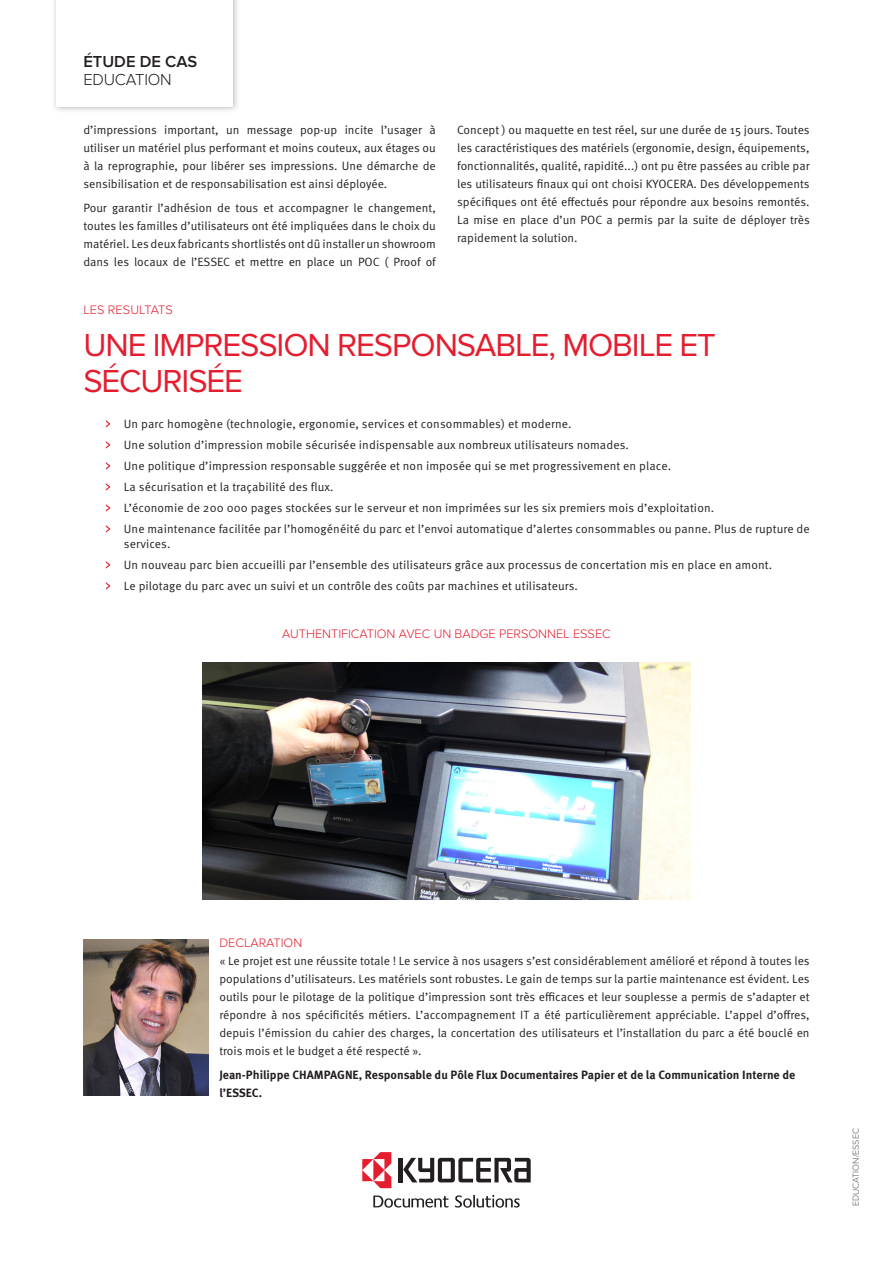
<style>
.page{position:relative;width:893px;height:1263px;background:#fff}
.page>*{position:absolute;margin:0;border:0;box-sizing:border-box;transform-origin:0 0}
.t1{font:33px/36px "Proxima Nova";letter-spacing:-.035em;color:#e41d2f}
.t2{font:600 16.5px "Proxima Nova";color:#231f20}
.t3{font:300 16.5px "Proxima Nova";letter-spacing:-.01em;color:#231f20}
.t4{font:300 12.75px "Proxima Nova";color:#e41d2f}
.text{font:12px/18px "Meta Pro Norm";color:#231f20;text-align:justify}
.text_bullet_points{font:12px/15px "Meta Pro Norm";letter-spacing:.01em;color:#231f20}
.t5{font:700 12px/18px "Meta Pro";color:#231f20}
.code_fiche{font:300 9px "Proxima Nova";color:#57585a}
</style>
<div class="page">
<img style="left:203px;top:663px;width:487px;height:236px">
<div style="left:51px;top:0;width:189px;height:113px;background:#231f20;opacity:.3"></div>
<div style="left:56px;top:0;width:176px;height:107px;background:#fff"></div>
<hr style="left:399px;top:1158px;width:4px;height:24px;background:#231f20">
<svg style="left:403px;top:1158px;width:128px;height:24px"></svg>
<svg style="left:455px;top:1195px;width:65px;height:13px"></svg>
<svg style="left:373px;top:1195px;width:75px;height:13px"></svg>
<svg style="left:362px;top:1152px;width:29px;height:36px"></svg>
<svg style="left:106px;top:420px;width:4px;height:8px"></svg>
<svg style="left:106px;top:441px;width:4px;height:8px"></svg>
<svg style="left:106px;top:462px;width:4px;height:8px"></svg>
<svg style="left:106px;top:483px;width:4px;height:8px"></svg>
<svg style="left:106px;top:504px;width:4px;height:8px"></svg>
<svg style="left:106px;top:525px;width:4px;height:8px"></svg>
<svg style="left:106px;top:561px;width:4px;height:8px"></svg>
<svg style="left:106px;top:582px;width:4px;height:8px"></svg>
<img style="left:83px;top:939px;width:125px;height:156px">
<p class="t2" style="left:83px;top:52px;width:115px">ÉTUDE DE CAS</p>
<p class="t3" style="left:83px;top:70px;width:90px">EDUCATION</p>
<p class="text" style="left:83px;top:120px;width:354px">d’impressions important, un message pop-up incite l’usager à utiliser un matériel plus performant et moins couteux, aux étages ou à la reprographie, pour libérer ses impressions. Une démarche de sensibilisation et de responsabilisation est ainsi déployée.</p>
<p class="text" style="left:83px;top:198px;width:354px">Pour garantir l’adhésion de tous et accompagner le changement, toutes les familles d’utilisateurs ont été impliquées dans le choix du matériel. Les deux fabricants shortlistés ont dû installer un showroom dans les locaux de l’ESSEC et mettre en place un POC ( Proof of</p>
<p class="text" style="left:457px;top:120px;width:354px">Concept ) ou maquette en test réel, sur une durée de 15 jours. Toutes les caractéristiques des matériels (ergonomie, design, équipements, fonctionnalités, qualité, rapidité...) ont pu être passées au crible par les utilisateurs finaux qui ont choisi KYOCERA. Des développements spécifiques ont été effectués pour répondre aux besoins remontés.<br>La mise en place d’un POC a permis par la suite de déployer très rapidement la solution.</p>
<p class="t4" style="left:83px;top:302px;width:91px">LES RESULTATS</p>
<p class="t1" style="left:83px;top:327px;width:634px">UNE IMPRESSION RESPONSABLE, MOBILE ET<br>SÉCURISÉE</p>
<p class="text_bullet_points" style="left:124px;top:415px;width:449px">Un parc homogène (technologie, ergonomie, services et consommables) et moderne.</p>
<p class="text_bullet_points" style="left:124px;top:436px;width:507px">Une solution d’impression mobile sécurisée indispensable aux nombreux utilisateurs nomades.</p>
<p class="text_bullet_points" style="left:124px;top:457px;width:549px">Une politique d’impression responsable suggérée et non imposée qui se met progressivement en place.</p>
<p class="text_bullet_points" style="left:124px;top:478px;width:211px">La sécurisation et la traçabilité des flux.</p>
<p class="text_bullet_points" style="left:124px;top:499px;width:592px">L’économie de 200 000 pages stockées sur le serveur et non imprimées sur les six premiers mois d’exploitation.</p>
<p class="text_bullet_points" style="left:124px;top:520px;width:687px">Une maintenance facilitée par l’homogénéité du parc et l’envoi automatique d’alertes consommables ou panne. Plus de rupture de services.</p>
<p class="text_bullet_points" style="left:124px;top:556px;width:650px">Un nouveau parc bien accueilli par l’ensemble des utilisateurs grâce aux processus de concertation mis en place en amont.</p>
<p class="text_bullet_points" style="left:124px;top:577px;width:456px">Le pilotage du parc avec un suivi et un contrôle des coûts par machines et utilisateurs.</p>
<p class="t4" style="left:282px;top:626px;width:330px">AUTHENTIFICATION AVEC UN BADGE PERSONNEL ESSEC</p>
<p class="t4" style="left:219px;top:935px;width:84px">DECLARATION</p>
<p class="text" style="left:219px;top:951px;width:592px">« Le projet est une réussite totale ! Le service à nos usagers s’est considérablement amélioré et répond à toutes les populations d’utilisateurs. Les matériels sont robustes. Le gain de temps sur la partie maintenance est évident. Les outils pour le pilotage de la politique d’impression sont très efficaces et leur souplesse a permis de s’adapter et répondre à nos spécificités métiers. L’accompagnement IT a été particulièrement appréciable. L’appel d’offres, depuis l’émission du cahier des charges, la concertation des utilisateurs et l’installation du parc a été bouclé en trois mois et le budget a été respecté ».</p>
<p class="t5" style="left:219px;top:1065px;width:577px">Jean-Philippe CHAMPAGNE, Responsable du Pôle Flux Documentaires Papier et de la Communication Interne de l’ESSEC.</p>
<p class="code_fiche" style="left:851px;top:1206px;width:80px;rotate:-90deg">EDUCATION/ESSEC</p>
</div>
